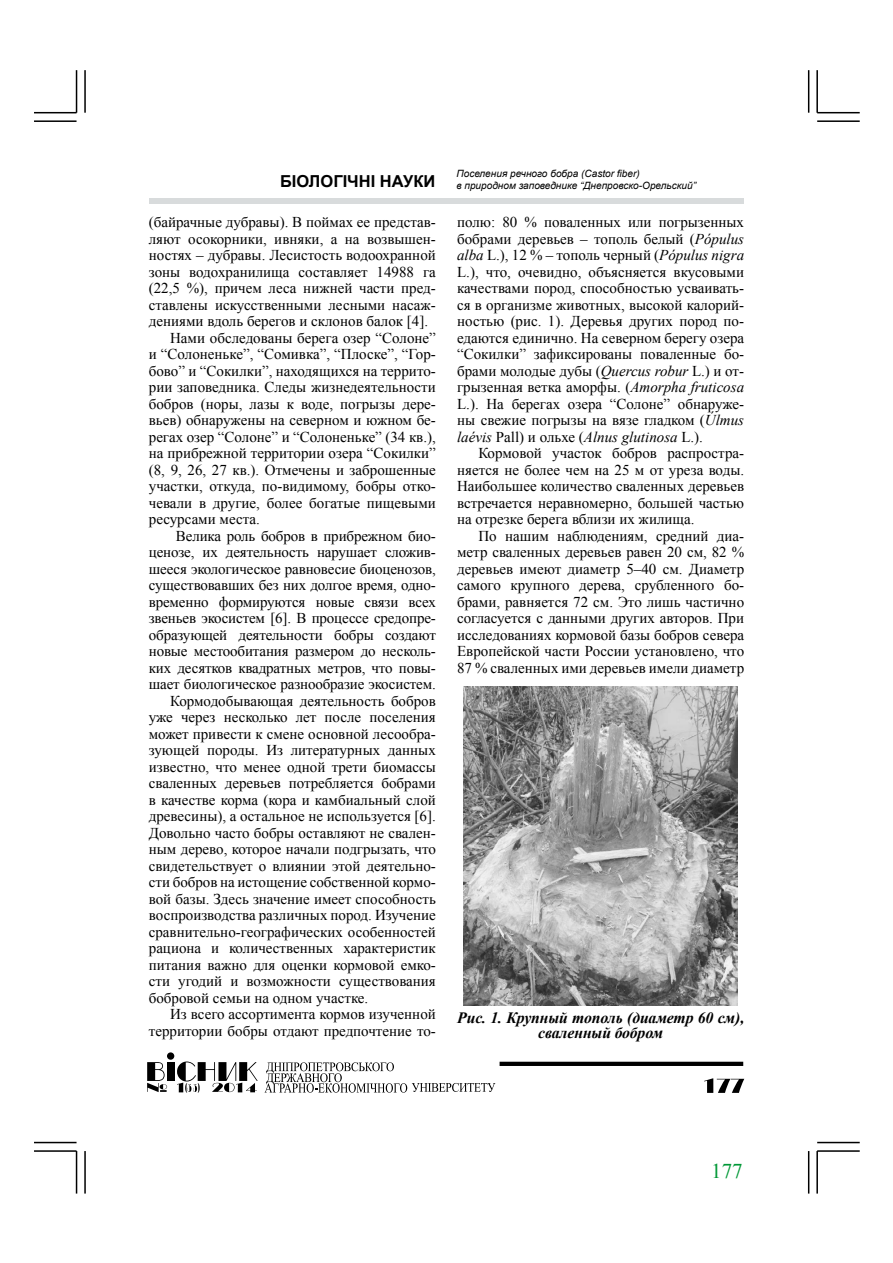
<style>
.page{position:relative;width:893px;height:1263px;background:#fff}
.page>*{position:absolute;margin:0;border:0;box-sizing:border-box;transform-origin:0 0}
.t1{font:21px "Times New Roman";color:#009836}
.t2{font:700 16.5px "Arial";color:#000}
.t3{font:italic 700 15.75px/15.8px "Times New Roman";letter-spacing:-.01em;color:#000;text-align:center}
.t4{font:15px/16.5px "Times New Roman";color:#000;text-align:justify}
.t5{font:italic 10.05px "Arial";color:#000}
.s1{font-style:italic}
</style>
<div class="page">
<hr style="left:84px;top:70px;width:2px;height:43px;background:#000">
<hr style="left:76px;top:70px;width:1px;height:43px;background:#000">
<hr style="left:34px;top:120px;width:43px;height:2px;background:#000">
<hr style="left:34px;top:112px;width:43px;height:1px;background:#000">
<hr style="left:817px;top:120px;width:43px;height:2px;background:#000">
<hr style="left:817px;top:112px;width:43px;height:1px;background:#000">
<hr style="left:808px;top:70px;width:1px;height:43px;background:#000">
<hr style="left:816px;top:70px;width:2px;height:43px;background:#000">
<hr style="left:808px;top:1151px;width:1px;height:42px;background:#000">
<hr style="left:816px;top:1151px;width:2px;height:42px;background:#000">
<hr style="left:817px;top:1142px;width:43px;height:1px;background:#000">
<hr style="left:817px;top:1150px;width:43px;height:2px;background:#000">
<hr style="left:34px;top:1142px;width:43px;height:1px;background:#000">
<hr style="left:34px;top:1150px;width:43px;height:2px;background:#000">
<hr style="left:84px;top:1151px;width:2px;height:42px;background:#000">
<hr style="left:76px;top:1151px;width:1px;height:42px;background:#000">
<div style="left:149px;top:198px;width:594px;height:5px;background:#d8dbdc"></div>
<hr style="left:500px;top:1062px;width:243px;height:4px;background:#000">
<div style="left:167px;top:1062px;width:8px;height:19px;background:#000"></div>
<div style="left:167px;top:1052px;width:7px;height:8px;background:#000;border-radius:50%"></div>
<svg style="left:147px;top:1062px;width:20px;height:30px"></svg>
<svg style="left:264px;top:1062px;width:231px;height:31px"></svg>
<svg style="left:177px;top:1061px;width:81px;height:32px"></svg>
<img style="left:464px;top:687px;width:274px;height:319px">
<svg style="left:704px;top:1078px;width:40px;height:15px"></svg>
<p class="t5" style="left:456px;top:167px;width:185px">Поселения речного бобра (Castor fiber)</p>
<p class="t2" style="left:280px;top:171px;width:157px">БІОЛОГІЧНІ НАУКИ</p>
<p class="t5" style="left:456px;top:179px;width:241px">в природном заповеднике “Днепровско-Орельский”</p>
<p class="t4" style="left:149px;top:214px;width:289px">(байрачные дубравы). В поймах ее представ-</p>
<p class="t4" style="left:149px;top:230px;width:289px">ляют осокорники, ивняки, а на возвышен-</p>
<p class="t4" style="left:149px;top:247px;width:289px">ностях – дубравы. Лесистость водоохранной</p>
<p class="t4" style="left:149px;top:263px;width:289px">зоны водохранилища составляет 14988 га</p>
<p class="t4" style="left:149px;top:280px;width:289px">(22,5 %), причем леса нижней части пред-</p>
<p class="t4" style="left:149px;top:296px;width:289px">ставлены искусственными лесными насаж-</p>
<p class="t4" style="left:149px;top:313px;width:281px">дениями вдоль берегов и склонов балок [4].</p>
<p class="t4" style="left:170px;top:329px;width:267px">Нами обследованы берега озер “Солоне”</p>
<p class="t4" style="left:149px;top:346px;width:289px">и “Солоненьке”, “Сомивка”, “Плоске”, “Гор-</p>
<p class="t4" style="left:149px;top:362px;width:289px">бово” и “Сокилки”, находящихся на террито-</p>
<p class="t4" style="left:149px;top:379px;width:289px">рии заповедника. Следы жизнедеятельности</p>
<p class="t4" style="left:149px;top:395px;width:289px">бобров (норы, лазы к воде, погрызы дере-</p>
<p class="t4" style="left:149px;top:412px;width:289px">вьев) обнаружены на северном и южном бе-</p>
<p class="t4" style="left:149px;top:428px;width:289px">регах озер “Солоне” и “Солоненьке” (34 кв.),</p>
<p class="t4" style="left:149px;top:445px;width:289px">на прибрежной территории озера “Сокилки”</p>
<p class="t4" style="left:149px;top:461px;width:289px">(8, 9, 26, 27 кв.). Отмечены и заброшенные</p>
<p class="t4" style="left:149px;top:478px;width:289px">участки, откуда, по-видимому, бобры отко-</p>
<p class="t4" style="left:149px;top:494px;width:289px">чевали в другие, более богатые пищевыми</p>
<p class="t4" style="left:149px;top:511px;width:113px">ресурсами места.</p>
<p class="t4" style="left:176px;top:527px;width:261px">Велика роль бобров в прибрежном био-</p>
<p class="t4" style="left:149px;top:544px;width:289px">ценозе, их деятельность нарушает сложив-</p>
<p class="t4" style="left:149px;top:560px;width:289px">шееся экологическое равновесие биоценозов,</p>
<p class="t4" style="left:149px;top:577px;width:289px">существовавших без них долгое время, одно-</p>
<p class="t4" style="left:149px;top:593px;width:289px">временно формируются новые связи всех</p>
<p class="t4" style="left:149px;top:610px;width:289px">звеньев экосистем [6]. В процессе средопре-</p>
<p class="t4" style="left:149px;top:626px;width:289px">образующей деятельности бобры создают</p>
<p class="t4" style="left:149px;top:643px;width:289px">новые местообитания размером до несколь-</p>
<p class="t4" style="left:149px;top:659px;width:289px">ких десятков квадратных метров, что повы-</p>
<p class="t4" style="left:149px;top:676px;width:289px">шает биологическое разнообразие экосистем.</p>
<p class="t4" style="left:170px;top:692px;width:267px">Кормодобывающая деятельность бобров</p>
<p class="t4" style="left:149px;top:709px;width:289px">уже через несколько лет после поселения</p>
<p class="t4" style="left:149px;top:725px;width:289px">может привести к смене основной лесообра-</p>
<p class="t4" style="left:149px;top:742px;width:289px">зующей породы. Из литературных данных</p>
<p class="t4" style="left:149px;top:758px;width:289px">известно, что менее одной трети биомассы</p>
<p class="t4" style="left:149px;top:775px;width:289px">сваленных деревьев потребляется бобрами</p>
<p class="t4" style="left:149px;top:791px;width:289px">в качестве корма (кора и камбиальный слой</p>
<p class="t4" style="left:149px;top:808px;width:289px">древесины), а остальное не используется [6].</p>
<p class="t4" style="left:149px;top:824px;width:289px">Довольно часто бобры оставляют не свален-</p>
<p class="t4" style="left:149px;top:841px;width:289px">ным дерево, которое начали подгрызать, что</p>
<p class="t4" style="left:149px;top:857px;width:289px">свидетельствует о влиянии этой деятельно-</p>
<p class="t4" style="left:149px;top:874px;width:289px">сти бобров на истощение собственной кормо-</p>
<p class="t4" style="left:149px;top:890px;width:289px">вой базы. Здесь значение имеет способность</p>
<p class="t4" style="left:149px;top:907px;width:289px">воспроизводства различных пород. Изучение</p>
<p class="t4" style="left:149px;top:923px;width:289px">сравнительно-географических особенностей</p>
<p class="t4" style="left:149px;top:940px;width:289px">рациона и количественных характеристик</p>
<p class="t4" style="left:149px;top:956px;width:289px">питания важно для оценки кормовой емко-</p>
<p class="t4" style="left:149px;top:973px;width:289px">сти угодий и возможности существования</p>
<p class="t4" style="left:149px;top:989px;width:221px">бобровой семьи на одном участке.</p>
<p class="t4" style="left:170px;top:1006px;width:267px">Из всего ассортимента кормов изученной</p>
<p class="t4" style="left:149px;top:1022px;width:289px">территории бобры отдают предпочтение то-</p>
<p class="t4" style="left:457px;top:214px;width:289px">полю: 80 % поваленных или погрызенных бобрами деревьев – тополь белый (<span class="s1">Pópulus alba</span> L.), 12 % – тополь черный (<span class="s1">Pópulus nigra </span>L.), что, очевидно, объясняется вкусовыми качествами пород, способностью усваивать&shy;ся в организме животных, высокой калорий&shy;ностью (рис. 1). Деревья других пород по&shy;едаются единично. На северном берегу озера “Сокилки” зафиксированы поваленные бо&shy;брами молодые дубы (<span class="s1">Quercus robur</span> L.) и от&shy;грызенная ветка аморфы. (<span class="s1">Amorpha fruticosa </span>L.). На берегах озера “Солоне” обнаруже&shy;ны свежие погрызы на вязе гладком (<span class="s1">Úlmus laévis</span> Pall) и ольхе (<span class="s1">Alnus glutinosa</span> L.).</p>
<p class="t4" style="left:457px;top:445px;width:289px;text-indent:21px">Кормовой участок бобров распростра&shy;няется не более чем на 25 м от уреза воды.<br>Наибольшее количество сваленных деревьев встречается неравномерно, большей частью на отрезке берега вблизи их жилища.</p>
<p class="t4" style="left:457px;top:527px;width:289px;text-indent:21px">По нашим наблюдениям, средний диа&shy;метр сваленных деревьев равен 20 см, 82 % деревьев имеют диаметр 5–40 см. Диаметр самого крупного дерева, срубленного бо&shy;брами, равняется 72 см. Это лишь частично согласуется с данными других авторов. При исследованиях кормовой базы бобров севера Европейской части России установлено, что 87 % сваленных ими деревьев имели диаметр</p>
<p class="t3" style="left:457px;top:1009px;width:288px">Рис. 1. Крупный тополь (диаметр 60 см), сваленный бобром</p>
<h1 class="t1" style="left:711px;top:1157px;width:33px">177</h1>
</div>
